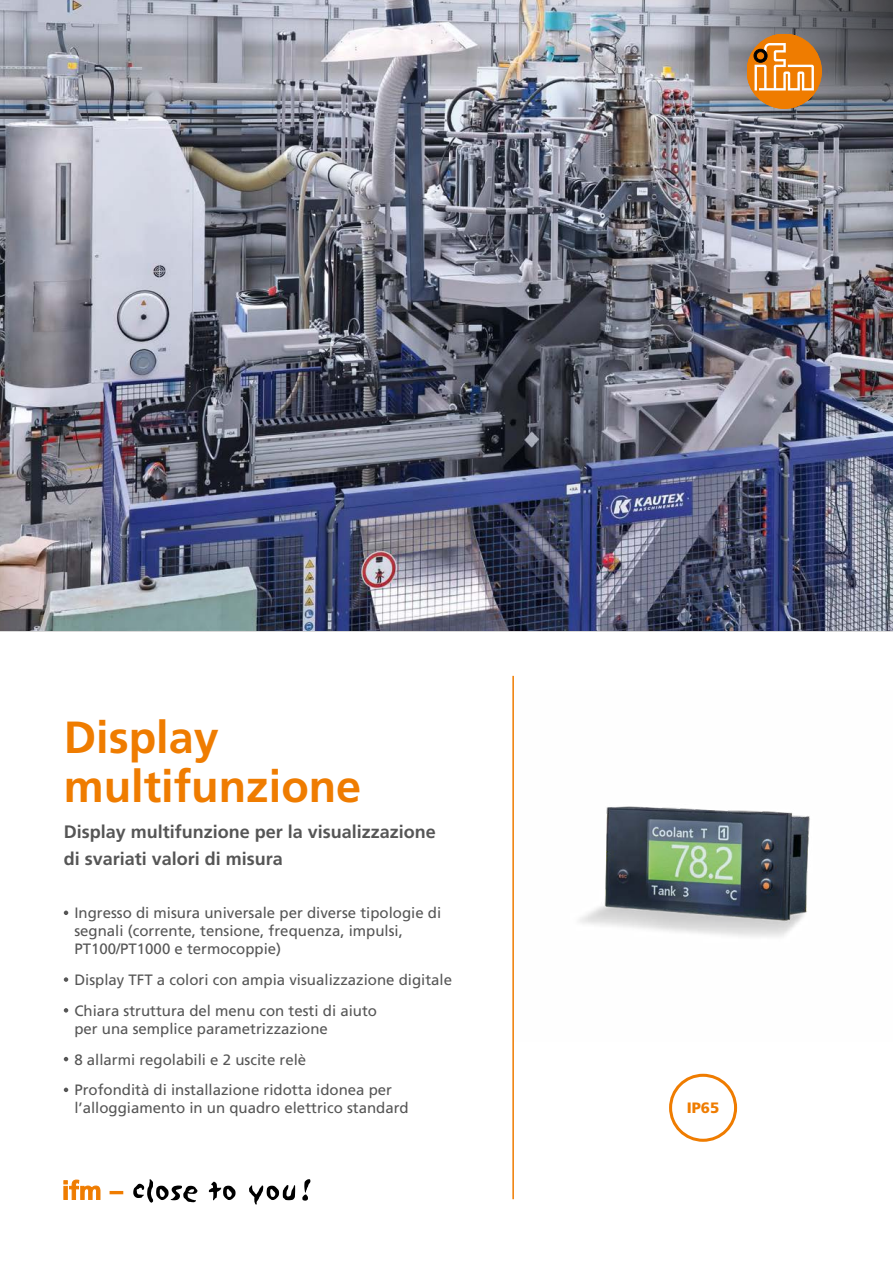
<style>
.page{position:relative;width:893px;height:1263px;background:#fff}
.page>*{position:absolute;margin:0;border:0;box-sizing:border-box;transform-origin:0 0}
.Titel_Headline_30pt{font:700 45px/49.5px "Frutiger LT Com";color:#ef7c00}
.Titel_Subheadline_12{font:700 18px/27px "Frutiger LT Com";color:#565656}
.Features{font:15px/18px "Frutiger LT Com";color:#565656}
.t1{font:900 15px "Frutiger LT Com";color:#ef7c00}
</style>
<div class="page">
<img style="left:0;top:0;width:893px;height:631px">
<img style="left:579px;top:806px;width:231px;height:131px">
<svg style="left:64px;top:1180px;width:36px;height:20px"></svg>
<svg style="left:110px;top:1191px;width:13px;height:3px"></svg>
<svg style="left:133px;top:1179px;width:64px;height:24px"></svg>
<svg style="left:209px;top:1182px;width:27px;height:18px"></svg>
<svg style="left:249px;top:1185px;width:46px;height:19px"></svg>
<svg style="left:302px;top:1179px;width:8px;height:22px"></svg>
<hr style="left:512px;top:676px;width:2px;height:523px;background:#ef7c00">
<svg style="left:629px;top:0;width:264px;height:160px;background:#8c837f"></svg>
<svg style="left:64px;top:910px;width:4px;height:5px"></svg>
<svg style="left:64px;top:977px;width:4px;height:5px"></svg>
<svg style="left:64px;top:1008px;width:4px;height:4px"></svg>
<svg style="left:64px;top:1057px;width:4px;height:4px"></svg>
<svg style="left:64px;top:1087px;width:4px;height:5px"></svg>
<svg style="left:669px;top:1074px;width:68px;height:68px"></svg>
<p class="Titel_Headline_30pt" style="left:64px;top:712px;width:299px">Display multifunzione</p>
<p class="Titel_Subheadline_12" style="left:64px;top:818px;width:374px">Display multifunzione per la visualizzazione di svariati valori di misura</p>
<p class="Features" style="left:74px;top:904px;width:368px">Ingresso di misura universale per diverse tipologie di segnali (corrente, tensione, frequenza, impulsi,<br>PT100/PT1000 e termocoppie)</p>
<p class="Features" style="left:74px;top:971px;width:379px">Display TFT a colori con ampia visualizzazione digitale</p>
<p class="Features" style="left:74px;top:1002px;width:304px">Chiara struttura del menu con testi di aiuto per una semplice parametrizzazione</p>
<p class="Features" style="left:74px;top:1050px;width:233px">8 allarmi regolabili e 2 uscite relè</p>
<p class="Features" style="left:74px;top:1081px;width:336px">Profondità di installazione ridotta idonea per l’alloggiamento in un quadro elettrico standard</p>
<p class="t1" style="left:687px;top:1099px;width:34px">IP65</p>
</div>
